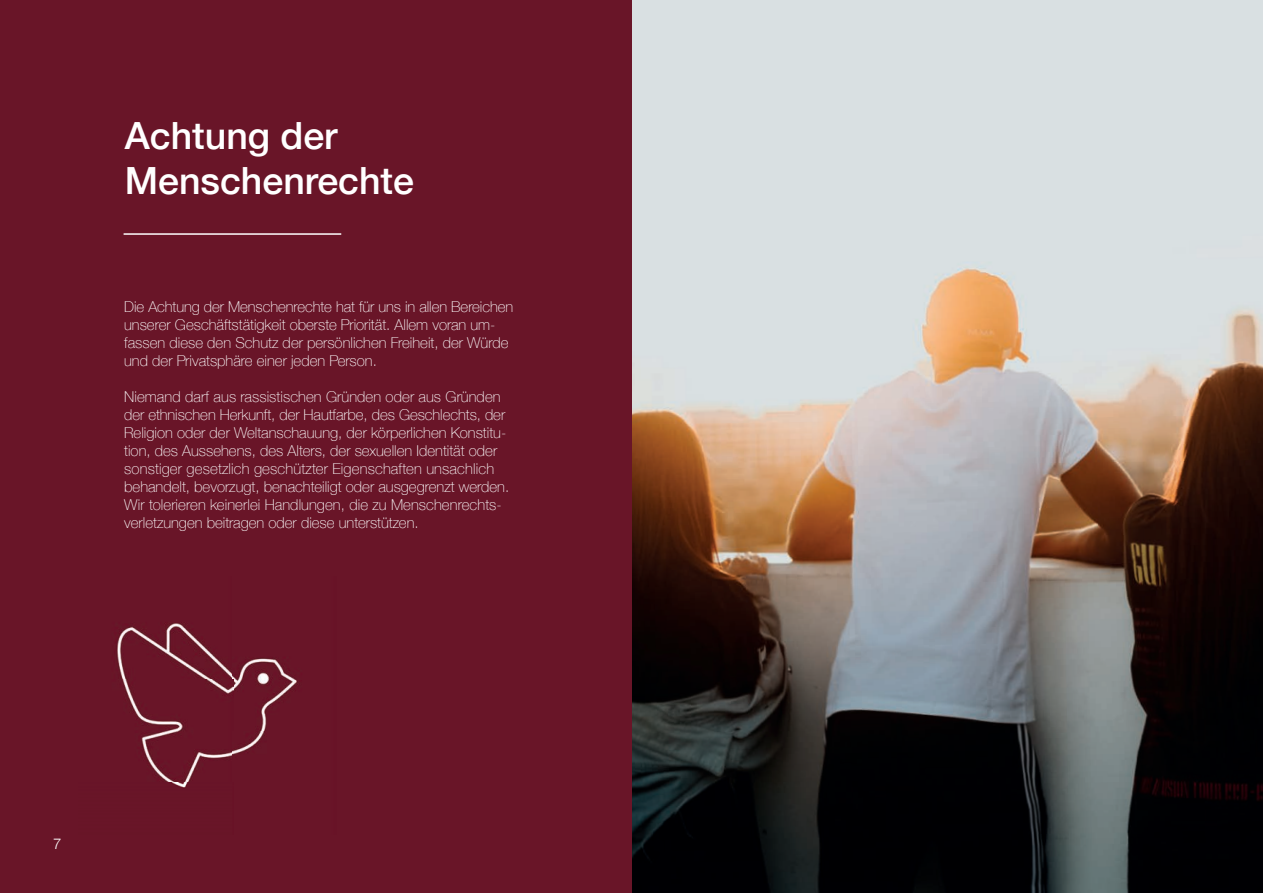
<style>
.page{position:relative;width:1263px;height:893px;background:#fff}
.page>*{position:absolute;margin:0;border:0;box-sizing:border-box;transform-origin:0 0}
.t1{font:500 37.5px/45px "Helvetica Neue";color:#fff}
.t2{font:100 15px/18px "Helvetica Neue";color:#fff}
.t3{font:300 15px "Helvetica Neue";color:#fff}
</style>
<div class="page">
<img style="left:631px;top:0;width:632px;height:893px">
<div style="left:0;top:0;width:631px;height:893px;background:#691528"></div>
<img style="left:117px;top:623px;width:181px;height:165px">
<hr style="left:124px;top:233px;width:217px;height:2px;background:#fff">
<h1 class="t1" style="left:125px;top:110px;width:291px">Achtung der<br>Menschenrechte</h1>
<p class="t2" style="left:124px;top:297px;width:391px">Die Achtung der Menschenrechte hat für uns in allen Bereichen unserer Geschäftstätigkeit oberste Priorität. Allem voran um&shy;fassen diese den Schutz der persönlichen Freiheit, der Würde und der Privatsphäre einer jeden Person.</p>
<p class="t2" style="left:124px;top:387px;width:386px">Niemand darf aus rassistischen Gründen oder aus Gründen der ethnischen Herkunft, der Hautfarbe, des Geschlechts, der Religion oder der Weltanschauung, der körperlichen Konstitu&shy;tion, des Aussehens, des Alters, der sexuellen Identität oder sonstiger gesetzlich geschützter Eigenschaften unsachlich behandelt, bevorzugt, benachteiligt oder ausgegrenzt werden.<br>Wir tolerieren keinerlei Handlungen, die zu Menschenrechts&shy;verletzungen beitragen oder diese unterstützen.</p>
<p class="t3" style="left:53px;top:832px;width:10px">7</p>
</div>
